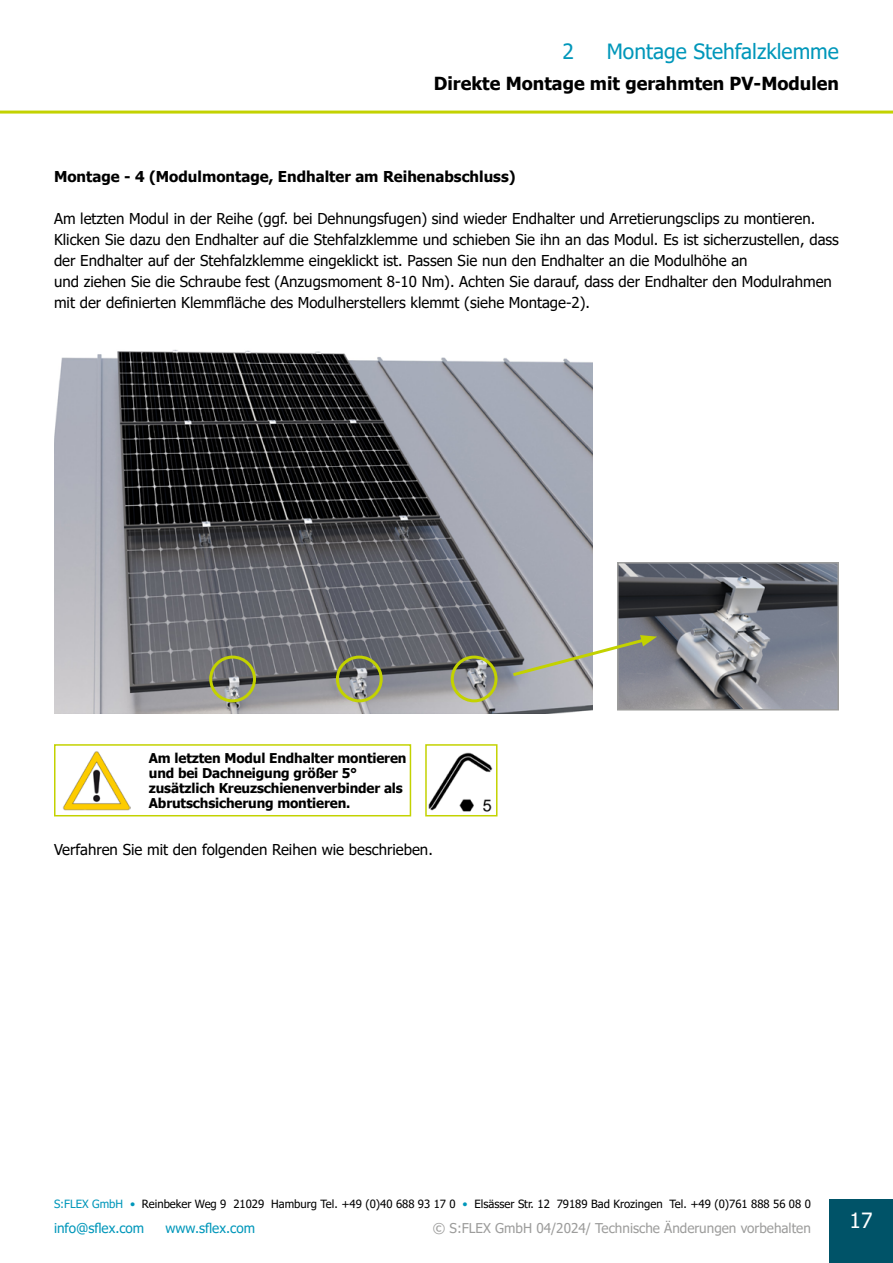
<style>
.page{position:relative;width:893px;height:1263px;background:#fff}
.page>*{position:absolute;margin:0;border:0;box-sizing:border-box;transform-origin:0 0}
.t1{font:21px "Tahoma";color:#0097ba}
.t2{font:21px "Tahoma";color:#fff}
.t3{font:700 18px "Tahoma";color:#000}
.t4{font:15px/21px "Tahoma";color:#000}
.t5{font:700 15px "Tahoma";color:#000}
.t6{font:700 13.5px/15px "Tahoma";letter-spacing:-.01em;color:#000}
.t7{font:13.5px "Tahoma";color:#9d9d9c}
.t8{font:13.5px "Tahoma";color:#0097ba}
.t9{font:11.4px "Tahoma";color:#000}
.s1{color:#0097ba}
</style>
<div class="page">
<div style="left:829px;top:1199px;width:64px;height:64px;background:#005368"></div>
<hr style="left:0;top:111px;width:893px;height:3px;background:#c3d200">
<img style="left:54px;top:349px;width:538px;height:364px">
<div style="left:54px;top:744px;width:357px;height:72px;border:2px solid #c3d200"></div>
<img style="left:63px;top:751px;width:68px;height:59px">
<img style="left:620px;top:565px;width:216px;height:142px">
<div style="left:617px;top:562px;width:222px;height:148px;border:2px solid #9d9d9c"></div>
<svg style="left:510px;top:635px;width:147px;height:43px;background:#aaaca3"></svg>
<div style="left:209px;top:656px;width:47px;height:46px;border:3px solid #c3d200;border-radius:50%"></div>
<div style="left:336px;top:656px;width:47px;height:46px;border:3px solid #c3d200;border-radius:50%"></div>
<img style="left:428px;top:752px;width:65px;height:60px">
<div style="left:425px;top:744px;width:72px;height:72px;border:2px solid #c3d200"></div>
<div style="left:451px;top:656px;width:46px;height:46px;border:3px solid #c3d200;border-radius:50%"></div>
<h1 class="t1" style="left:562px;top:37px;width:13px">2</h1>
<h1 class="t1" style="left:607px;top:37px;width:234px">Montage Stehfalzklemme</h1>
<p class="t3" style="left:434px;top:71px;width:407px">Direkte Montage mit gerahmten PV-Modulen</p>
<p class="t5" style="left:54px;top:166px;width:463px">Montage - 4 (Modulmontage, Endhalter am Reihenabschluss)</p>
<p class="t4" style="left:54px;top:208px;width:786px">Am letzten Modul in der Reihe (ggf. bei Dehnungsfugen) sind wieder Endhalter und Arretierungsclips zu montieren.<br>Klicken Sie dazu den Endhalter auf die Stehfalzklemme und schieben Sie ihn an das Modul. Es ist sicherzustellen, dass der Endhalter auf der Stehfalzklemme eingeklickt ist. Passen Sie nun den Endhalter an die Modulhöhe an<br>und ziehen Sie die Schraube fest (Anzugsmoment 8-10 Nm). Achten Sie darauf, dass der Endhalter den Modulrahmen mit der definierten Klemmfläche des Modulherstellers klemmt (siehe Montage-2).</p>
<p class="t6" style="left:149px;top:751px;width:259px">Am letzten Modul Endhalter montieren und bei Dachneigung größer 5° zusätzlich Kreuzschienenverbinder als Abrutschsicherung montieren.</p>
<p class="t4" style="left:54px;top:839px;width:380px">Verfahren Sie mit den folgenden Reihen wie beschrieben.</p>
<p class="t9" style="left:54px;top:1196px;width:758px"><span class="s1">S:FLEX GmbH •</span> Reinbeker Weg 9 21029 Hamburg Tel. +49 (0)40 688 93 17 0 <span class="s1">•</span> Elsässer Str. 12 79189 Bad Krozingen Tel. +49 (0)761 888 56 08 0</p>
<p class="t7" style="left:433px;top:1219px;width:380px">© S:FLEX GmbH 04/2024/ Technische Änderungen vorbehalten</p>
<p class="t8" style="left:54px;top:1219px;width:92px">info@sflex.com</p>
<p class="t8" style="left:165px;top:1219px;width:91px">www.sflex.com</p>
<h1 class="t2" style="left:850px;top:1206px;width:24px">17</h1>
</div>
